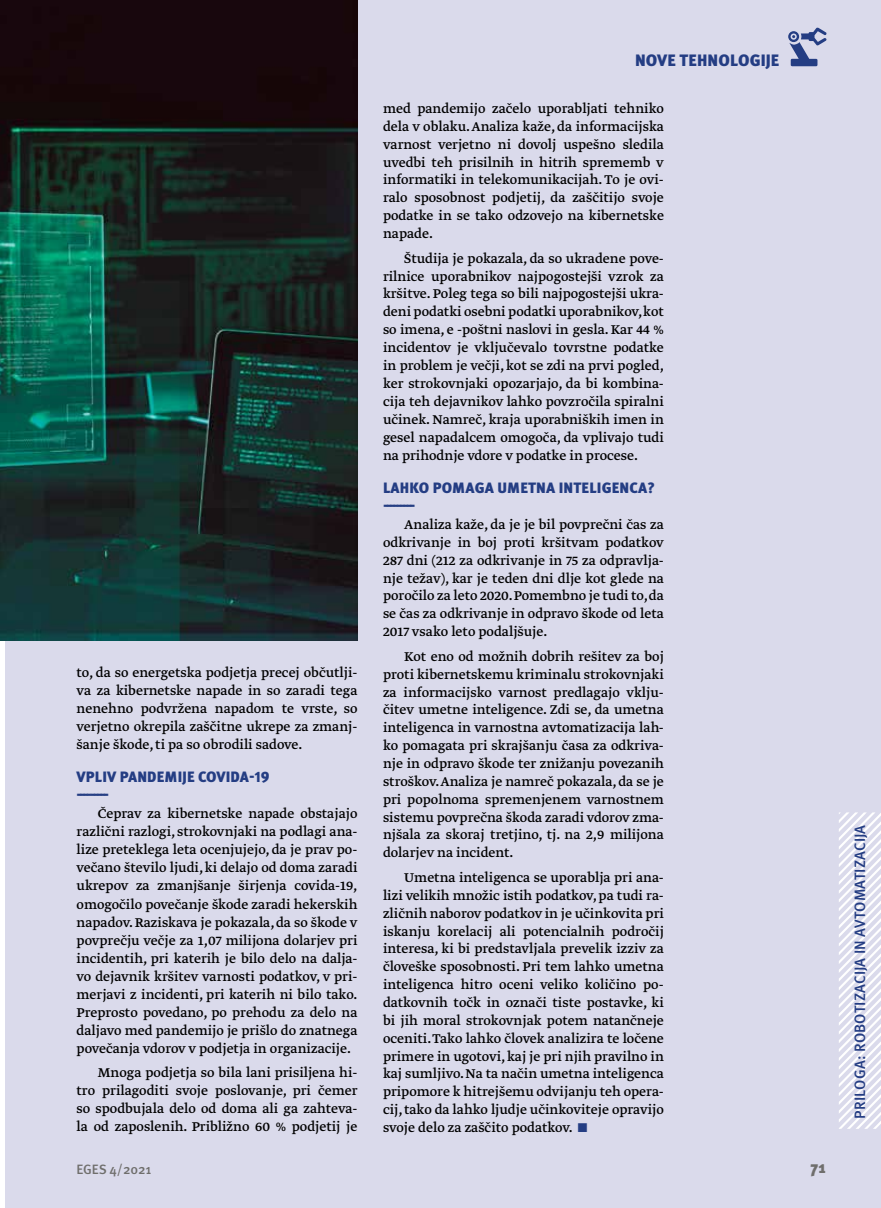
<style>
.page{position:relative;width:881px;height:1208px;background:#fff}
.page>*{position:absolute;margin:0;border:0;box-sizing:border-box;transform-origin:0 0}
.t1{font:900 16.5px "Meta Pro";letter-spacing:.005em;color:#243d83}
.t2{font:900 16.5px "Meta Pro";color:#6f6e6c}
.t3{font:15px/17.9px "Greta Text Pro Regular Plus";color:#000;text-align:justify}
.t4{font:900 15px/18px "Meta Pro";letter-spacing:.01em;color:#243d83}
.t5{font:500 15px "Meta Pro";letter-spacing:.005em;color:#243d83}
.t6{font:500 13.5px "Meta Pro";letter-spacing:-.01em;color:#6f6e6c}
.s1{color:#243d83}
</style>
<div class="page">
<div style="left:6px;top:0;width:874px;height:1208px;background:#dadaeb"></div>
<svg style="left:839px;top:812px;width:41px;height:316px"></svg>
<svg style="left:788px;top:27px;width:38px;height:39px"></svg>
<img style="left:0;top:0;width:357px;height:641px">
<p class="t3" style="left:77px;top:664px;width:282px">to, da so energetska podjetja precej občutlji&shy;va za kibernetske napade in so zaradi tega nenehno podvržena napadom te vrste, so verjetno okrepila zaščitne ukrepe za zmanj&shy;šanje škode, ti pa so obrodili sadove.</p>
<p class="t4" style="left:77px;top:768px;width:194px">VPLIV PANDEMIJE COVIDA-19 ---------</p>
<p class="t3" style="left:77px;top:805px;width:282px;text-indent:21px">Čeprav za kibernetske napade obstajajo različni razlogi, strokovnjaki na podlagi ana&shy;lize preteklega leta ocenjujejo, da je prav po&shy;večano število ljudi, ki delajo od doma zaradi ukrepov za zmanjšanje širjenja covida-19, omogočilo povečanje škode zaradi hekerskih napadov. Raziskava je pokazala, da so škode v povprečju večje za 1,07 milijona dolarjev pri incidentih, pri katerih je bilo delo na dalja&shy;vo dejavnik kršitev varnosti podatkov, v pri&shy;merjavi z incidenti, pri katerih ni bilo tako.<br>Preprosto povedano, po prehodu za delo na daljavo med pandemijo je prišlo do znatnega povečanja vdorov v podjetja in organizacije.</p>
<p class="t3" style="left:77px;top:1064px;width:282px;text-indent:21px">Mnoga podjetja so bila lani prisiljena hi&shy;tro prilagoditi svoje poslovanje, pri čemer so spodbujala delo od doma ali ga zahteva&shy;la od zaposlenih. Približno 60 % podjetij je</p>
<p class="t1" style="left:634px;top:50px;width:146px">NOVE TEHNOLOGIJE</p>
<p class="t3" style="left:383px;top:100px;width:282px">med pandemijo začelo uporabljati tehniko dela v oblaku. Analiza kaže, da informacijska varnost verjetno ni dovolj uspešno sledila uvedbi teh prisilnih in hitrih sprememb v informatiki in telekomunikacijah. To je ovi&shy;ralo sposobnost podjetij, da zaščitijo svoje podatke in se tako odzovejo na kibernetske napade.</p>
<p class="t3" style="left:383px;top:250px;width:282px;text-indent:21px">Študija je pokazala, da so ukradene pove&shy;rilnice uporabnikov najpogostejši vzrok za kršitve. Poleg tega so bili najpogostejši ukra&shy;deni podatki osebni podatki uporabnikov, kot so imena, e -poštni naslovi in gesla. Kar 44 % incidentov je vključevalo tovrstne podatke in problem je večji, kot se zdi na prvi pogled, ker strokovnjaki opozarjajo, da bi kombina&shy;cija teh dejavnikov lahko povzročila spiralni učinek. Namreč, kraja uporabniških imen in gesel napadalcem omogoča, da vplivajo tudi na prihodnje vdore v podatke in procese.</p>
<p class="t4" style="left:383px;top:479px;width:273px">LAHKO POMAGA UMETNA INTELIGENCA? ---------</p>
<p class="t3" style="left:383px;top:516px;width:282px;text-indent:21px">Analiza kaže, da je je bil povprečni čas za odkrivanje in boj proti kršitvam podatkov 287 dni (212 za odkrivanje in 75 za odpravlja&shy;nje težav), kar je teden dni dlje kot glede na poročilo za leto 2020. Pomembno je tudi to, da se čas za odkrivanje in odpravo škode od leta 2017 vsako leto podaljšuje.</p>
<p class="t3" style="left:383px;top:648px;width:282px;text-indent:21px">Kot eno od možnih dobrih rešitev za boj proti kibernetskemu kriminalu strokovnjaki za informacijsko varnost predlagajo vklju&shy;čitev umetne inteligence. Zdi se, da umetna inteligenca in varnostna avtomatizacija lah&shy;ko pomagata pri skrajšanju časa za odkriva&shy;nje in odpravo škode ter znižanju povezanih stroškov. Analiza je namreč pokazala, da se je pri popolnoma spremenjenem varnostnem sistemu povprečna škoda zaradi vdorov zma&shy;njšala za skoraj tretjino, tj. na 2,9 milijona dolarjev na incident.</p>
<p class="t3" style="left:383px;top:869px;width:282px;text-indent:21px">Umetna inteligenca se uporablja pri ana&shy;lizi velikih množic istih podatkov, pa tudi ra&shy;zličnih naborov podatkov in je učinkovita pri iskanju korelacij ali potencialnih področij interesa, ki bi predstavljala prevelik izziv za človeške sposobnosti. Pri tem lahko umetna inteligenca hitro oceni veliko količino po&shy;datkovnih točk in označi tiste postavke, ki bi jih moral strokovnjak potem natančneje oceniti. Tako lahko človek analizira te ločene primere in ugotovi, kaj je pri njih pravilno in kaj sumljivo. Na ta način umetna inteligenca pripomore k hitrejšemu odvijanju teh opera&shy;cij, tako da lahko ljudje učinkoviteje opravijo svoje delo za zaščito podatkov. <span class="s1">■</span></p>
<p class="t6" style="left:77px;top:1160px;width:76px">EGES 4/2021</p>
<p class="t2" style="left:810px;top:1157px;width:17px">71</p>
<p class="t5" style="left:850px;top:1118px;width:295px;rotate:-90deg">PRILOGA: ROBOTIZACIJA IN AVTOMATIZACIJA</p>
</div>
